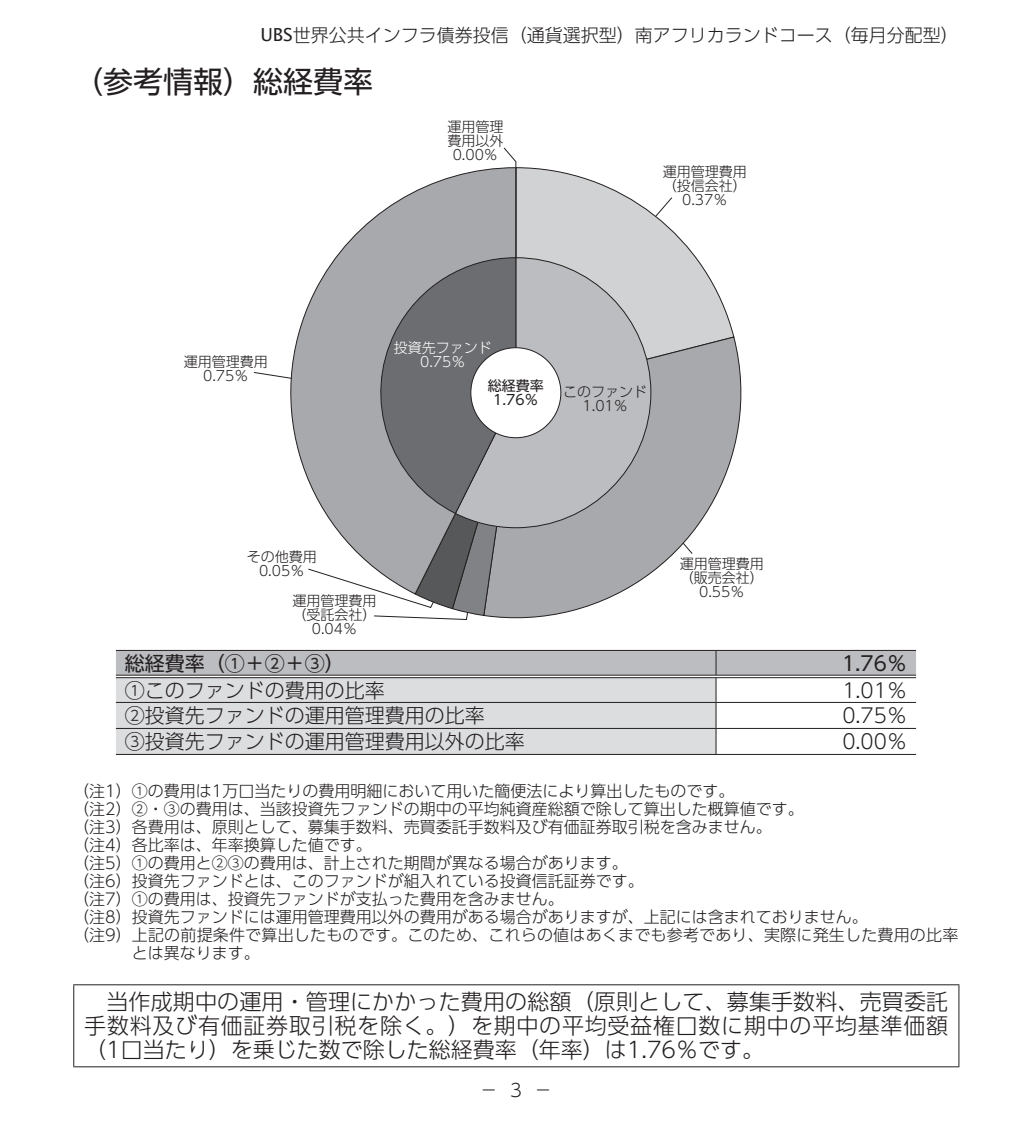
<style>
.page{position:relative;width:1032px;height:1134px;background:#fff}
.page>*{position:absolute;margin:0;border:0;box-sizing:border-box;transform-origin:0 0}
.t1{font:30px "UD Shin Go Pro";color:#231f20}
.t2{font:300 22px/24px "UD Shin Go Pro";letter-spacing:.015em;color:#231f20;text-align:justify}
.t3{font:300 20px "UD Shin Go Pro";color:#231f20}
.t4{font:20px "UD Shin Go Pro";color:#231f20}
.t5{font:300 18px "UD Shin Go Pro";color:#231f20}
.t6{font:300 16px "UD Shin Go Pro";color:#231f20}
.t7{font:300 14px/14px "UD Shin Go Pro";color:#231f20;text-align:center}
.t8{font:300 14px/14px "UD Shin Go Pro";color:#fff;text-align:center}
.t9{font:14px/14px "UD Shin Go Pro";color:#231f20;text-align:center}
.s1{font-family:"Lucida Sans Unicode";font-weight:400}
</style>
<div class="page">
<svg style="left:116px;top:650px;width:800px;height:104px"></svg>
<hr style="left:116px;top:754px;width:600px;height:1px;background:#231f20">
<hr style="left:716px;top:754px;width:200px;height:1px;background:#231f20">
<hr style="left:116px;top:675px;width:600px;height:1px;background:#231f20">
<hr style="left:116px;top:677px;width:600px;height:1px;background:#231f20">
<hr style="left:716px;top:675px;width:200px;height:1px;background:#231f20">
<hr style="left:716px;top:677px;width:200px;height:1px;background:#231f20">
<hr style="left:73px;top:984px;width:886px;height:1px;background:#231f20">
<hr style="left:73px;top:985px;width:1px;height:81px;background:#231f20">
<hr style="left:958px;top:985px;width:1px;height:81px;background:#231f20">
<hr style="left:73px;top:1066px;width:886px;height:1px;background:#231f20">
<svg style="left:503px;top:147px;width:14px;height:20px"></svg>
<svg style="left:517px;top:167px;width:217px;height:169px"></svg>
<svg style="left:520px;top:336px;width:222px;height:283px"></svg>
<svg style="left:259px;top:167px;width:258px;height:311px"></svg>
<hr style="left:515px;top:168px;width:1px;height:225px;background:#231f20">
<svg style="left:520px;top:257px;width:132px;height:272px;background:#b9babd"></svg>
<svg style="left:307px;top:257px;width:213px;height:363px;background:#9b9c9f"></svg>
<div style="left:471px;top:348px;width:90px;height:90px;background:#fff;border-radius:50%"></div>
<p class="t5" style="left:260px;top:20px;width:700px"><span class="s1">UBS</span>世界公共インフラ債券投信（通貨選択型）南アフリカランドコース（毎月分配型）</p>
<h1 class="t1" style="left:73px;top:57px;width:301px">（参考情報）総経費率</h1>
<p class="t7" style="left:184px;top:354px;width:85px">運用管理費用<br>0.75％</p>
<p class="t7" style="left:447px;top:119px;width:57px">運用管理費用以外<br>0.00％</p>
<p class="t7" style="left:663px;top:164px;width:85px">運用管理費用（投信会社）<br>0.37％</p>
<p class="t8" style="left:394px;top:340px;width:99px">投資先ファンド<br>0.75％</p>
<p class="t9" style="left:488px;top:378px;width:57px">総経費率<br>1.76％</p>
<p class="t7" style="left:563px;top:384px;width:85px">このファンド<br>1.01％</p>
<p class="t7" style="left:247px;top:550px;width:71px">その他費用<br>0.05％</p>
<p class="t7" style="left:292px;top:593px;width:85px">運用管理費用（受託会社）<br>0.04％</p>
<p class="t7" style="left:680px;top:556px;width:85px">運用管理費用（販売会社）<br>0.55％</p>
<p class="t4" style="left:125px;top:647px;width:222px">総経費率（①＋②＋③）</p>
<p class="t4" style="left:842px;top:647px;width:66px">1.76％</p>
<p class="t3" style="left:125px;top:674px;width:262px">①このファンドの費用の比率</p>
<p class="t3" style="left:842px;top:674px;width:66px">1.01％</p>
<p class="t3" style="left:125px;top:699px;width:362px">②投資先ファンドの運用管理費用の比率</p>
<p class="t3" style="left:842px;top:699px;width:66px">0.75％</p>
<p class="t3" style="left:125px;top:725px;width:402px">③投資先ファンドの運用管理費用以外の比率</p>
<p class="t3" style="left:842px;top:725px;width:66px">0.00％</p>
<p class="t6" style="left:73px;top:778px;width:663px">（注1）①の費用は1万口当たりの費用明細において用いた簡便法により算出したものです。</p>
<p class="t6" style="left:73px;top:796px;width:732px">（注2）②・③の費用は、当該投資先ファンドの期中の平均純資産総額で除して算出した概算値です。</p>
<p class="t6" style="left:73px;top:814px;width:700px">（注3）各費用は、原則として、募集手数料、売買委託手数料及び有価証券取引税を含みません。</p>
<p class="t6" style="left:73px;top:832px;width:300px">（注4）各比率は、年率換算した値です。</p>
<p class="t6" style="left:73px;top:850px;width:556px">（注5）①の費用と②③の費用は、計上された期間が異なる場合があります。</p>
<p class="t6" style="left:73px;top:868px;width:572px">（注6）投資先ファンドとは、このファンドが組入れている投資信託証券です。</p>
<p class="t6" style="left:73px;top:886px;width:492px">（注7）①の費用は、投資先ファンドが支払った費用を含みません。</p>
<p class="t6" style="left:73px;top:904px;width:796px">（注8）投資先ファンドには運用管理費用以外の費用がある場合がありますが、上記には含まれておりません。</p>
<p class="t6" style="left:73px;top:922px;width:886px">（注9）上記の前提条件で算出したものです。このため、これらの値はあくまでも参考であり、実際に発生した費用の比率</p>
<p class="t6" style="left:132px;top:940px;width:129px">とは異なります。</p>
<h2 class="t2" style="left:84px;top:989px;width:865px">　当作成期中の運用・管理にかかった費用の総額（原則として、募集手数料、売買委託手数料及び有価証券取引税を除く。）を期中の平均受益権口数に期中の平均基準価額（1口当たり）を乗じた数で除した総経費率（年率）は1.76％です。</h2>
<p class="t5" style="left:510px;top:1076px;width:13px">3</p>
<p class="t5" style="left:480px;top:1076px;width:73px">－　　－</p>
</div>
